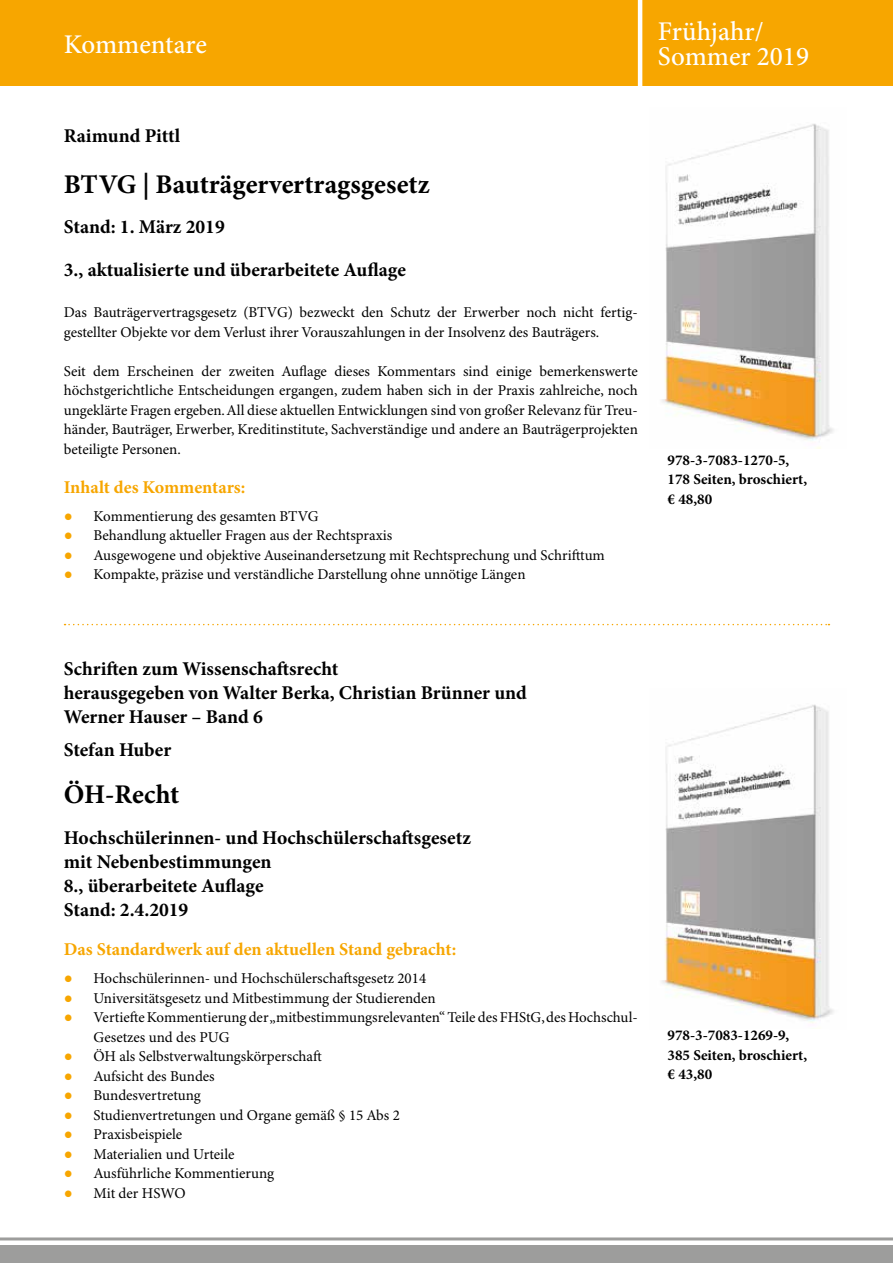
<style>
.page{position:relative;width:893px;height:1263px;background:#fff}
.page>*{position:absolute;margin:0;border:0;box-sizing:border-box;transform-origin:0 0}
.t1{font:700 27px "Minion Pro";color:#000}
.t2{font:500 27px/25.5px "Minion Pro";color:#fff}
.t3{font:700 19.5px/24px "Minion Pro";color:#000}
.t4{font:700 18px "Minion Pro";color:#f7a600}
.t5{font:15px/19.5px "Minion Pro";color:#000}
.t6{font:700 15px/19.5px "Minion Pro";color:#000}
.s1{font-family:"Times New Roman";color:#f7a600}
</style>
<div class="page">
<img style="left:662px;top:704px;width:172px;height:319px">
<div style="left:0;top:1246px;width:893px;height:17px;background:#9d9d9c"></div>
<hr style="left:0;top:1237px;width:893px;height:3px;background:#9d9d9c">
<div style="left:0;top:0;width:893px;height:85px;background:#f7a600"></div>
<hr style="left:638px;top:0;width:4px;height:97px;background:#fff">
<svg style="left:65px;top:624px;width:764px;height:1px"></svg>
<img style="left:662px;top:123px;width:172px;height:325px">
<h1 class="t2" style="left:64px;top:32px;width:145px">Kommentare</h1>
<h1 class="t2" style="left:658px;top:18px;width:153px">Frühjahr/<br>Sommer 2019</h1>
<h2 class="t3" style="left:64px;top:123px;width:118px">Raimund Pittl</h2>
<h1 class="t1" style="left:64px;top:165px;width:367px">BTVG | Bauträgervertragsgesetz</h1>
<h2 class="t3" style="left:64px;top:214px;width:163px">Stand: 1. März 2019</h2>
<h2 class="t3" style="left:64px;top:258px;width:344px">3., aktualisierte und überarbeitete Auflage</h2>
<p class="t5" style="left:64px;top:303px;width:576px">Das Bauträgervertragsgesetz (BTVG) bezweckt den Schutz der Erwerber noch nicht fertig&shy;gestellter Objekte vor dem Verlust ihrer Vorauszahlungen in der Insolvenz des Bauträgers.</p>
<p class="t5" style="left:64px;top:362px;width:576px;text-align:justify">Seit dem Erscheinen der zweiten Auflage dieses Kommentars sind einige bemerkenswerte höchstgerichtliche Entscheidungen ergangen, zudem haben sich in der Praxis zahlreiche, noch ungeklärte Fragen ergeben. All diese aktuellen Entwicklungen sind von großer Relevanz für Treu&shy;händer, Bauträger, Erwerber, Kreditinstitute, Sachverständige und andere an Bauträgerprojekten beteiligte Personen.</p>
<p class="t4" style="left:64px;top:474px;width:183px">Inhalt des Kommentars:</p>
<p class="t5" style="left:64px;top:507px;width:256px"><span class="s1">●</span> Kommentierung des gesamten BTVG</p>
<p class="t5" style="left:64px;top:526px;width:330px"><span class="s1">●</span> Behandlung aktueller Fragen aus der Rechtspraxis</p>
<p class="t5" style="left:64px;top:546px;width:543px"><span class="s1">●</span> Ausgewogene und objektive Auseinandersetzung mit Rechtsprechung und Schrifttum</p>
<p class="t5" style="left:64px;top:565px;width:463px"><span class="s1">●</span> Kompakte, präzise und verständliche Darstellung ohne unnötige Längen</p>
<p class="t6" style="left:668px;top:450px;width:141px">978-3-7083-1270-5,<br>178 Seiten, broschiert, € 48,80</p>
<h2 class="t3" style="left:64px;top:657px;width:465px">Schriften zum Wissenschaftsrecht<br>herausgegeben von Walter Berka, Christian Brünner und<br>Werner Hauser – Band 6</h2>
<h2 class="t3" style="left:64px;top:737px;width:109px">Stefan Huber</h2>
<h1 class="t1" style="left:64px;top:775px;width:117px">ÖH-Recht</h1>
<h2 class="t3" style="left:64px;top:825px;width:409px">Hochschülerinnen- und Hochschülerschaftsgesetz mit Nebenbestimmungen<br>8., überarbeitete Auflage<br>Stand: 2.4.2019</h2>
<p class="t4" style="left:64px;top:936px;width:394px">Das Standardwerk auf den aktuellen Stand gebracht:</p>
<p class="t5" style="left:64px;top:969px;width:364px"><span class="s1">●</span> Hochschülerinnen- und Hochschülerschaftsgesetz 2014</p>
<p class="t5" style="left:64px;top:988px;width:373px"><span class="s1">●</span> Universitätsgesetz und Mitbestimmung der Studierenden</p>
<p class="t5" style="left:94px;top:1008px;width:546px;text-indent:-30px"><span class="s1">●</span> Vertiefte Kommentierung der „mitbestimmungsrelevanten“ Teile des FHStG, des Hochschul-<br>Gesetzes und des PUG</p>
<p class="t5" style="left:64px;top:1047px;width:259px"><span class="s1">●</span> ÖH als Selbstverwaltungskörperschaft</p>
<p class="t5" style="left:64px;top:1066px;width:152px"><span class="s1">●</span> Aufsicht des Bundes</p>
<p class="t5" style="left:64px;top:1086px;width:139px"><span class="s1">●</span> Bundesvertretung</p>
<p class="t5" style="left:64px;top:1105px;width:338px"><span class="s1">●</span> Studienvertretungen und Organe gemäß § 15 Abs 2</p>
<p class="t5" style="left:64px;top:1125px;width:120px"><span class="s1">●</span> Praxisbeispiele</p>
<p class="t5" style="left:64px;top:1144px;width:172px"><span class="s1">●</span> Materialien und Urteile</p>
<p class="t5" style="left:64px;top:1164px;width:212px"><span class="s1">●</span> Ausführliche Kommentierung</p>
<p class="t5" style="left:64px;top:1183px;width:123px"><span class="s1">●</span> Mit der HSWO</p>
<p class="t6" style="left:668px;top:1025px;width:141px">978-3-7083-1269-9,<br>385 Seiten, broschiert, € 43,80</p>
</div>
